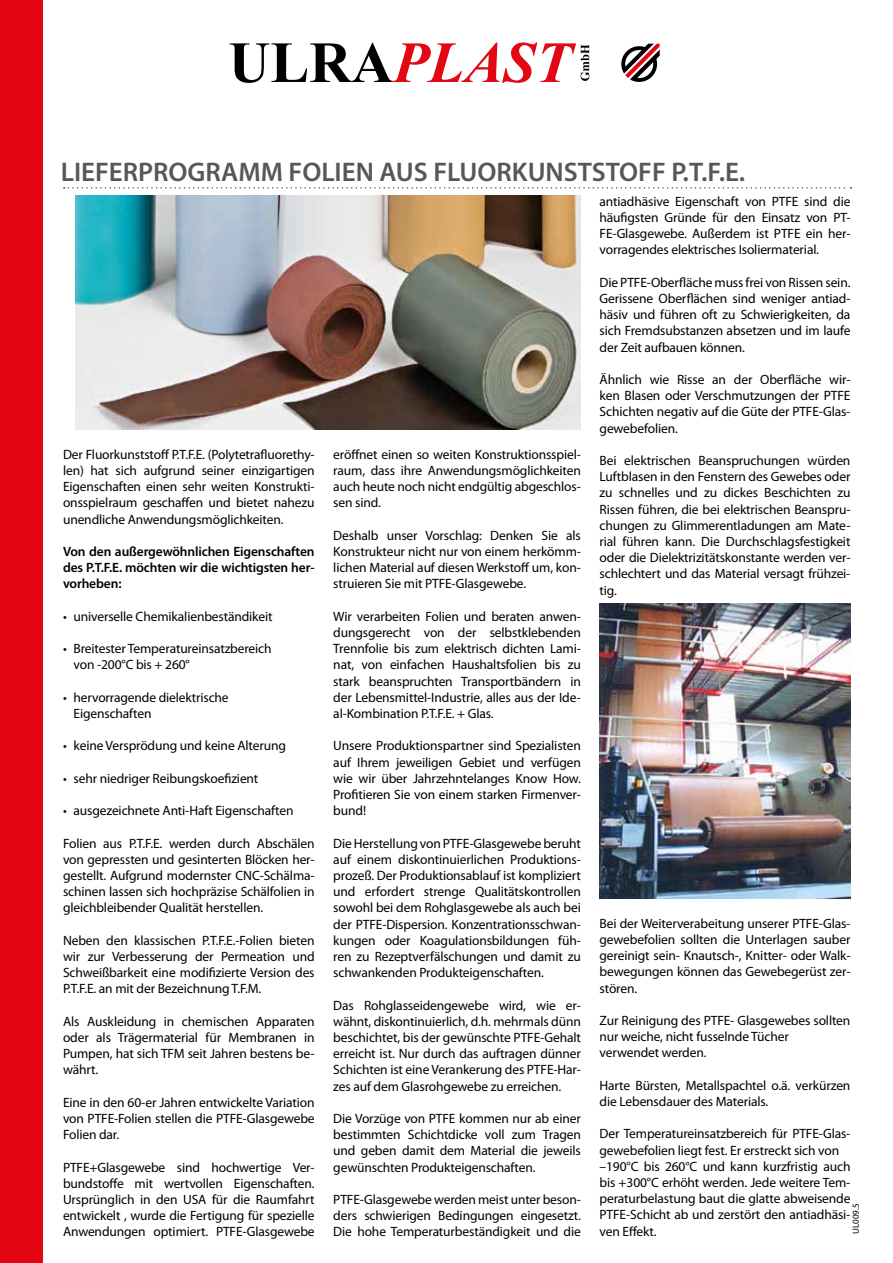
<style>
.page{position:relative;width:893px;height:1263px;background:#fff}
.page>*{position:absolute;margin:0;border:0;box-sizing:border-box;transform-origin:0 0}
.t1{font:600 27px "Myriad Pro";color:#575756}
.t2{font:13.5px/16.2px "Myriad Pro";letter-spacing:-.01em;color:#000;text-align:justify}
.t3{font:600 13.5px/16.2px "Myriad Pro";letter-spacing:-.01em;color:#000;text-align:justify}
.t4{font:9px "Myriad Pro";color:#000}
</style>
<div class="page">
<div style="left:0;top:0;width:43px;height:1263px;background:#e30613"></div>
<svg style="left:621px;top:44px;width:39px;height:38px"></svg>
<svg style="left:230px;top:43px;width:359px;height:40px"></svg>
<svg style="left:64px;top:187px;width:787px;height:2px"></svg>
<img style="left:75px;top:196px;width:506px;height:234px">
<img style="left:600px;top:604px;width:250px;height:295px">
<h1 class="t1" style="left:61px;top:157px;width:686px">LIEFERPROGRAMM FOLIEN AUS FLUORKUNSTSTOFF P.T.F.E.</h1>
<p class="t2" style="left:63px;top:446px;width:253px">Der Fluorkunststoff P.T.F.E. (Polytetrafluorethy&shy;len) hat sich aufgrund seiner einzigartigen Eigenschaften einen sehr weiten Konstrukti&shy;onsspielraum geschaffen und bietet nahezu unendliche Anwendungsmöglichkeiten.</p>
<p class="t3" style="left:63px;top:543px;width:253px">Von den außergewöhnlichen Eigenschaften des P.T.F.E. möchten wir die wichtigsten her&shy;vorheben:</p>
<p class="t2" style="left:63px;top:608px;width:211px">• universelle Chemikalienbeständikeit</p>
<p class="t2" style="left:74px;top:641px;width:200px;text-indent:-11px">• Breitester Temperatureinsatzbereich von -200°C bis + 260°</p>
<p class="t2" style="left:74px;top:689px;width:157px;text-indent:-11px">• hervorragende dielektrische<br>Eigenschaften</p>
<p class="t2" style="left:63px;top:738px;width:224px">• keine Versprödung und keine Alterung</p>
<p class="t2" style="left:63px;top:770px;width:197px">• sehr niedriger Reibungskoefizient</p>
<p class="t2" style="left:63px;top:803px;width:232px">• ausgezeichnete Anti-Haft Eigenschaften</p>
<p class="t2" style="left:63px;top:835px;width:253px">Folien aus P.T.F.E. werden durch Abschälen von gepressten und gesinterten Blöcken her&shy;gestellt. Aufgrund modernster CNC-Schälma&shy;schinen lassen sich hochpräzise Schälfolien in gleichbleibender Qualität herstellen.</p>
<p class="t2" style="left:63px;top:932px;width:253px">Neben den klassischen P.T.F.E.-Folien bieten wir zur Verbesserung der Permeation und Schweißbarkeit eine modifizierte Version des P.T.F.E. an mit der Bezeichnung T.F.M.</p>
<p class="t2" style="left:63px;top:1013px;width:253px">Als Auskleidung in chemischen Apparaten oder als Trägermaterial für Membranen in Pumpen, hat sich TFM seit Jahren bestens be&shy;währt.</p>
<p class="t2" style="left:63px;top:1094px;width:253px">Eine in den 60-er Jahren entwickelte Variation von PTFE-Folien stellen die PTFE-Glasgewebe Folien dar.</p>
<p class="t2" style="left:63px;top:1159px;width:253px">PTFE+Glasgewebe sind hochwertige Ver&shy;bundstoffe mit wertvollen Eigenschaften.<br>Ursprünglich in den USA für die Raumfahrt entwickelt , wurde die Fertigung für spezielle Anwendungen optimiert. PTFE-Glasgewebe</p>
<p class="t2" style="left:333px;top:446px;width:249px">eröffnet einen so weiten Konstruktionsspiel&shy;raum, dass ihre Anwendungsmöglichkeiten auch heute noch nicht endgültig abgeschlos&shy;sen sind.</p>
<p class="t2" style="left:333px;top:527px;width:249px">Deshalb unser Vorschlag: Denken Sie als Konstrukteur nicht nur von einem herkömm&shy;lichen Material auf diesen Werkstoff um, kon&shy;struieren Sie mit PTFE-Glasgewebe.</p>
<p class="t2" style="left:333px;top:608px;width:249px">Wir verarbeiten Folien und beraten anwen&shy;dungsgerecht von der selbstklebenden Trennfolie bis zum elektrisch dichten Lami&shy;nat, von einfachen Haushaltsfolien bis zu stark beanspruchten Transportbändern in der Lebensmittel-Industrie, alles aus der Ide&shy;al-Kombination P.T.F.E. + Glas.</p>
<p class="t2" style="left:333px;top:738px;width:249px">Unsere Produktionspartner sind Spezialisten auf Ihrem jeweiligen Gebiet und verfügen wie wir über Jahrzehntelanges Know How.<br>Profitieren Sie von einem starken Firmenver&shy;bund!</p>
<p class="t2" style="left:333px;top:835px;width:249px">Die Herstellung von PTFE-Glasgewebe beruht auf einem diskontinuierlichen Produktions&shy;prozeß. Der Produktionsablauf ist kompliziert und erfordert strenge Qualitätskontrollen sowohl bei dem Rohglasgewebe als auch bei der PTFE-Dispersion. Konzentrationsschwan&shy;kungen oder Koagulationsbildungen füh&shy;ren zu Rezeptverfälschungen und damit zu schwankenden Produkteigenschaften.</p>
<p class="t2" style="left:333px;top:997px;width:249px">Das Rohglasseidengewebe wird, wie er&shy;wähnt, diskontinuierlich, d.h. mehrmals dünn beschichtet, bis der gewünschte PTFE-Gehalt erreicht ist. Nur durch das auftragen dünner Schichten ist eine Verankerung des PTFE-Har&shy;zes auf dem Glasrohgewebe zu erreichen.</p>
<p class="t2" style="left:333px;top:1111px;width:249px">Die Vorzüge von PTFE kommen nur ab einer bestimmten Schichtdicke voll zum Tragen und geben damit dem Material die jeweils gewünschten Produkteigenschaften.</p>
<p class="t2" style="left:333px;top:1192px;width:249px">PTFE-Glasgewebe werden meist unter beson&shy;ders schwierigen Bedingungen eingesetzt.<br>Die hohe Temperaturbeständigkeit und die</p>
<p class="t2" style="left:600px;top:193px;width:252px">antiadhäsive Eigenschaft von PTFE sind die häufigsten Gründe für den Einsatz von PT-FE-Glasgewebe. Außerdem ist PTFE ein her&shy;vorragendes elektrisches Isoliermaterial.</p>
<p class="t2" style="left:600px;top:274px;width:252px">Die PTFE-Oberfläche muss frei von Rissen sein.<br>Gerissene Oberflächen sind weniger antiad&shy;häsiv und führen oft zu Schwierigkeiten, da sich Fremdsubstanzen absetzen und im laufe der Zeit aufbauen können.</p>
<p class="t2" style="left:600px;top:372px;width:252px">Ähnlich wie Risse an der Oberfläche wir&shy;ken Blasen oder Verschmutzungen der PTFE Schichten negativ auf die Güte der PTFE-Glas&shy;gewebefolien.</p>
<p class="t2" style="left:600px;top:453px;width:252px">Bei elektrischen Beanspruchungen würden Luftblasen in den Fenstern des Gewebes oder zu schnelles und zu dickes Beschichten zu Rissen führen, die bei elektrischen Beanspru&shy;chungen zu Glimmerentladungen am Mate&shy;rial führen kann. Die Durchschlagsfestigkeit oder die Dielektrizitätskonstante werden ver&shy;schlechtert und das Material versagt frühzei&shy;tig.</p>
<p class="t2" style="left:600px;top:915px;width:252px">Bei der Weiterverabeitung unserer PTFE-Glas&shy;gewebefolien sollten die Unterlagen sauber gereinigt sein- Knautsch-, Knitter- oder Walk&shy;bewegungen können das Gewebegerüst zer&shy;stören.</p>
<p class="t2" style="left:600px;top:1013px;width:252px;text-align:left">Zur Reinigung des PTFE- Glasgewebes sollten nur weiche, nicht fusselnde Tücher verwendet werden.</p>
<p class="t2" style="left:600px;top:1077px;width:252px">Harte Bürsten, Metallspachtel o.ä. verkürzen die Lebensdauer des Materials.</p>
<p class="t2" style="left:600px;top:1126px;width:252px;text-align:left">Der Temperatureinsatzbereich für PTFE-Glas&shy;gewebefolien liegt fest. Er erstreckt sich von –190°C bis 260°C und kann kurzfristig auch bis +300°C erhöht werden. Jede weitere Tem&shy;peraturbelastung baut die glatte abweisende PTFE-Schicht ab und zerstört den antiadhäsi&shy;ven Effekt.</p>
<p class="t4" style="left:851px;top:1234px;width:32px;rotate:-90deg">UL009.5</p>
</div>
